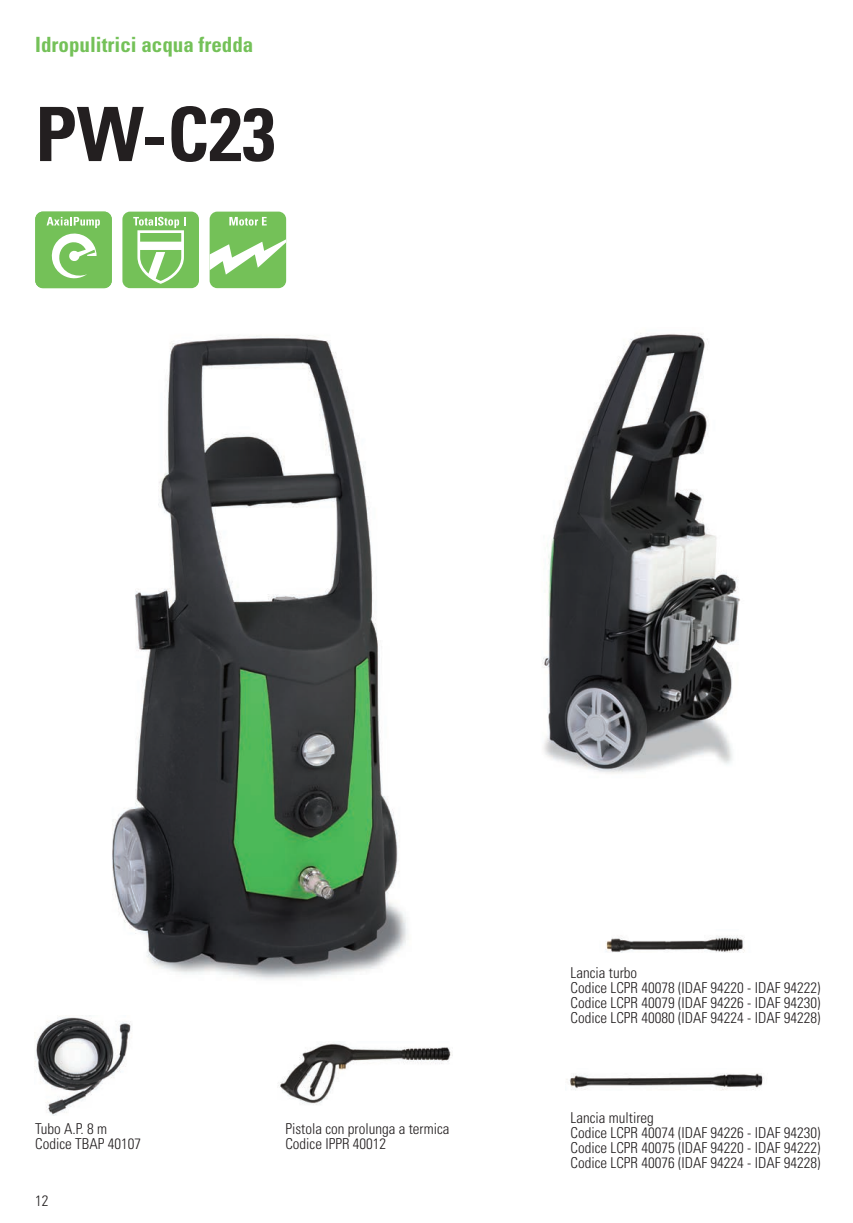
<style>
.page{position:relative;width:853px;height:1223px;background:#fff}
.page>*{position:absolute;margin:0;border:0;box-sizing:border-box;transform-origin:0 0}
.t1{font:700 condensed 75px "Univers";color:#231f20}
.t2{font:700 condensed 21px "Univers";color:#74c158}
.t3{font:300 condensed 15px/15px "Univers";color:#231f20}
</style>
<div class="page">
<img style="left:112px;top:335px;width:296px;height:645px">
<img style="left:278px;top:1043px;width:173px;height:62px">
<img style="left:566px;top:1073px;width:198px;height:17px">
<img style="left:542px;top:333px;width:198px;height:441px">
<img style="left:605px;top:936px;width:140px;height:17px">
<img style="left:35px;top:1015px;width:96px;height:101px">
<div style="left:35px;top:212px;width:77px;height:76px;background:#74c158;border-radius:8px"></div>
<svg style="left:47px;top:217px;width:53px;height:62px"></svg>
<div style="left:210px;top:212px;width:76px;height:76px;background:#74c158;border-radius:8px"></div>
<svg style="left:229px;top:217px;width:38px;height:9px"></svg>
<svg style="left:210px;top:239px;width:76px;height:36px"></svg>
<div style="left:122px;top:212px;width:77px;height:76px;background:#74c158;border-radius:8px"></div>
<svg style="left:133px;top:217px;width:53px;height:67px"></svg>
<h2 class="t2" style="left:35px;top:32px;width:220px">Idropulitrici acqua fredda</h2>
<h1 class="t1" style="left:35px;top:88px;width:242px">PW-C23</h1>
<p class="t3" style="left:35px;top:1121px;width:107px">Tubo A.P. 8 m<br>Codice TBAP 40107</p>
<p class="t3" style="left:35px;top:1193px;width:15px">12</p>
<p class="t3" style="left:285px;top:1121px;width:166px">Pistola con prolunga a termica<br>Codice IPPR 40012</p>
<p class="t3" style="left:571px;top:965px;width:251px">Lancia turbo<br>Codice LCPR 40078 (IDAF 94220 - IDAF 94222)<br>Codice LCPR 40079 (IDAF 94226 - IDAF 94230)<br>Codice LCPR 40080 (IDAF 94224 - IDAF 94228)</p>
<p class="t3" style="left:571px;top:1110px;width:251px">Lancia multireg<br>Codice LCPR 40074 (IDAF 94226 - IDAF 94230)<br>Codice LCPR 40075 (IDAF 94220 - IDAF 94222)<br>Codice LCPR 40076 (IDAF 94224 - IDAF 94228)</p>
</div>
